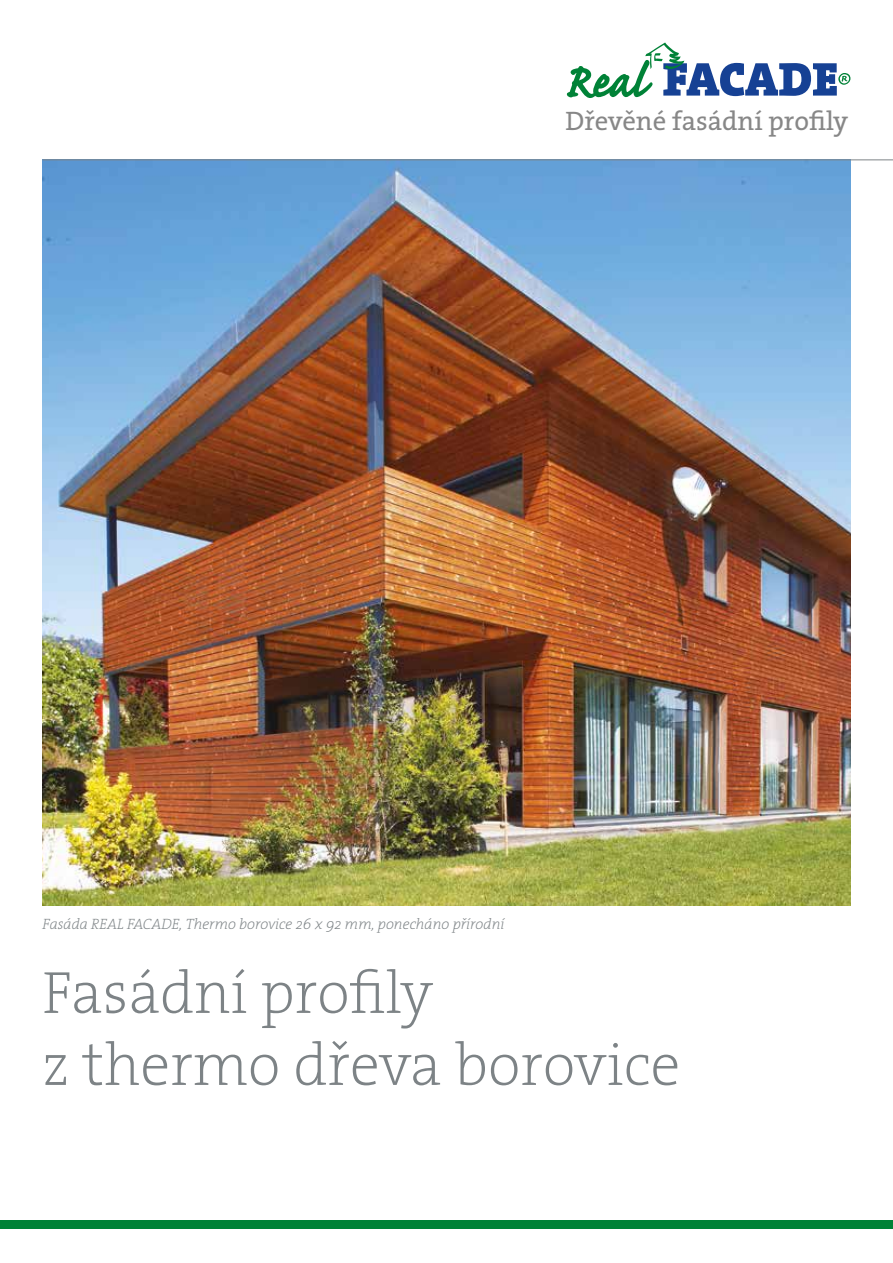
<style>
.page{position:relative;width:893px;height:1263px;background:#fff}
.page>*{position:absolute;margin:0;border:0;box-sizing:border-box;transform-origin:0 0}
.t1{font:60px/72px "The Serif HP2 Ex Lig";color:#7d8386}
.t2{font:26.85px "The Serif HP5 Plain";color:#878787}
.t3{font:15px "The Serif HP2 Ex Lig IT";color:#7d8386}
</style>
<div class="page">
<img style="left:43px;top:160px;width:807px;height:746px">
<svg style="left:568px;top:43px;width:282px;height:55px"></svg>
<div style="left:0;top:1220px;width:893px;height:9px;background:#008237"></div>
<hr style="left:43px;top:159px;width:850px;height:1px;background:#7d8386">
<h2 class="t2" style="left:565px;top:103px;width:284px">Dřevěné fasádní profily</h2>
<p class="t3" style="left:43px;top:914px;width:463px">Fasáda REAL FACADE, Thermo borovice 26 x 92 mm, ponecháno přírodní</p>
<h1 class="t1" style="left:43px;top:957px;width:639px">Fasádní profily<br>z thermo dřeva borovice</h1>
</div>
